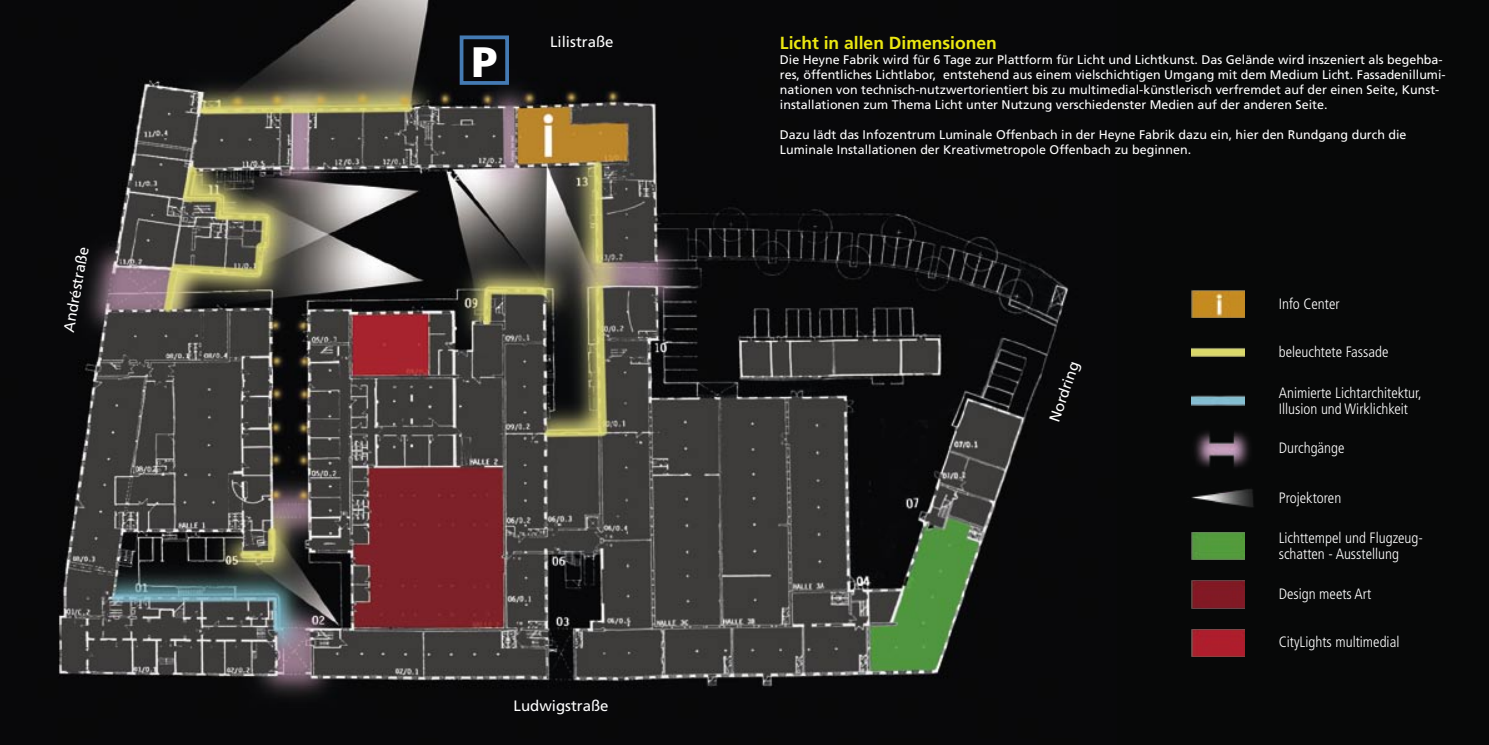
<style>
.page{position:relative;width:1489px;height:745px;background:#fff}
.page>*{position:absolute;margin:0;border:0;box-sizing:border-box;transform-origin:0 0}
.t1{font:900 42.5px "Frutiger LT";color:#fff}
.t2{font:700 17.5px "Frutiger LT";color:#ece811}
.t3{font:300 condensed 15px/15.6px "Frutiger LT";color:#fff}
.t4{font:15px "Frutiger LT";color:#fff}
.t5{font:12.5px/15px "Frutiger LT";color:#fff}
</style>
<div class="page">
<div style="left:1106px;top:0;width:382px;height:744px;background:#070808"></div>
<img style="left:0;top:0;width:1106px;height:744px">
<img style="left:1191px;top:347px;width:53px;height:9px">
<img style="left:1191px;top:395px;width:53px;height:10px">
<img style="left:1194px;top:431px;width:56px;height:36px">
<img style="left:1191px;top:489px;width:63px;height:18px">
<img style="left:1191px;top:290px;width:53px;height:27px">
<img style="left:1191px;top:532px;width:53px;height:27px">
<img style="left:1191px;top:580px;width:53px;height:28px">
<img style="left:1191px;top:629px;width:53px;height:27px">
<div style="left:459px;top:35px;width:50px;height:50px;border:4px solid #447ab3"></div>
<p class="t4" style="left:60px;top:330px;width:88px;rotate:-80deg">Andréstraße</p>
<p class="t1" style="left:471px;top:36px;width:27px">P</p>
<p class="t4" style="left:550px;top:33px;width:65px">Lilistraße</p>
<p class="t4" style="left:513px;top:696px;width:97px">Ludwigstraße</p>
<p class="t2" style="left:780px;top:32px;width:218px">Licht in allen Dimensionen</p>
<p class="t5" style="left:780px;top:52px;width:667px">Die Heyne Fabrik wird für 6 Tage zur Plattform für Licht und Lichtkunst. Das Gelände wird inszeniert als begehba&shy;res, öffentliches Lichtlabor, entstehend aus einem vielschichtigen Umgang mit dem Medium Licht. Fassadenillumi&shy;nationen von technisch-nutzwertorientiert bis zu multimedial-künstlerisch verfremdet auf der einen Seite, Kunst&shy;installationen zum Thema Licht unter Nutzung verschiedenster Medien auf der anderen Seite.</p>
<p class="t5" style="left:780px;top:127px;width:628px">Dazu lädt das Infozentrum Luminale Offenbach in der Heyne Fabrik dazu ein, hier den Rundgang durch die</p>
<p class="t5" style="left:780px;top:142px;width:412px">Luminale Installationen der Kreativmetropole Offenbach zu beginnen.</p>
<p class="t4" style="left:1045px;top:418px;width:65px;rotate:-71deg">Nordring</p>
<p class="t3" style="left:1278px;top:296px;width:62px">Info Center</p>
<p class="t3" style="left:1278px;top:344px;width:111px">beleuchtete Fassade</p>
<p class="t3" style="left:1278px;top:384px;width:144px">Animierte Lichtarchitektur,</p>
<p class="t3" style="left:1278px;top:401px;width:131px">Illusion und Wirklichkeit</p>
<p class="t3" style="left:1278px;top:440px;width:67px">Durchgänge</p>
<p class="t3" style="left:1278px;top:489px;width:64px">Projektoren</p>
<p class="t3" style="left:1278px;top:530px;width:146px">Lichttempel und Flugzeug&shy;schatten - Ausstellung</p>
<p class="t3" style="left:1278px;top:586px;width:94px">Design meets Art</p>
<p class="t3" style="left:1278px;top:633px;width:122px">CityLights multimedial</p>
</div>
